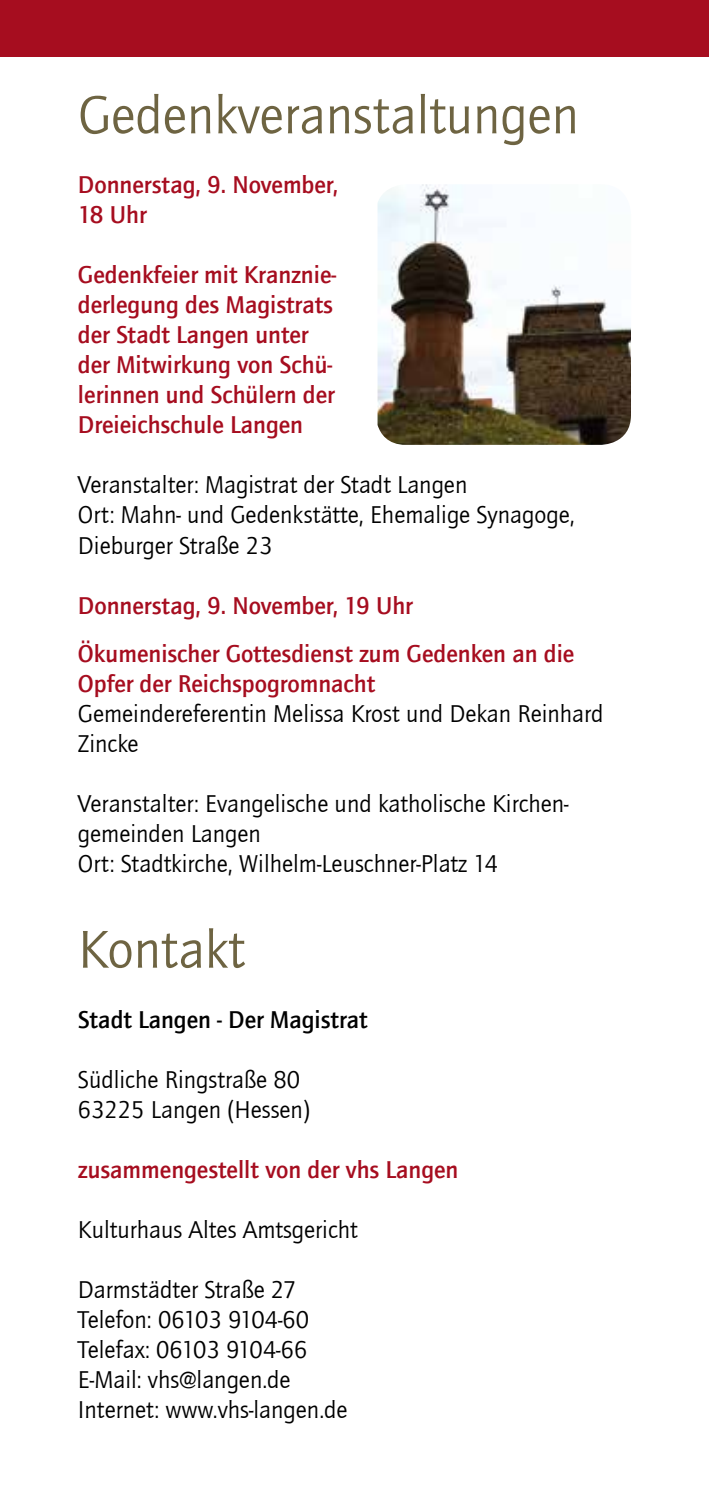
<style>
.page{position:relative;width:709px;height:1503px;background:#fff}
.page>*{position:absolute;margin:0;border:0;box-sizing:border-box;transform-origin:0 0}
.t1{font:55px "ITC Quay Sans Com";color:#6e6442}
.t2{font:25px/30px "ITC Quay Sans Com";color:#000}
.t3{font:500 25px/30px "ITC Quay Sans Com";color:#a60d1f}
.t4{font:500 25px "ITC Quay Sans Com";color:#000}
</style>
<div class="page">
<div style="left:0;top:0;width:709px;height:57px;background:#a60d1f"></div>
<img style="left:377px;top:184px;width:254px;height:261px">
<h1 class="t1" style="left:78px;top:83px;width:502px">Gedenkveranstaltungen</h1>
<p class="t3" style="left:78px;top:169px;width:261px">Donnerstag, 9. November,<br>18 Uhr</p>
<p class="t3" style="left:78px;top:259px;width:260px">Gedenkfeier mit Kranznie&shy;derlegung des Magistrats der Stadt Langen unter der Mitwirkung von Schü&shy;lerinnen und Schülern der<br>Dreieichschule Langen</p>
<p class="t2" style="left:78px;top:470px;width:498px">Veranstalter: Magistrat der Stadt Langen<br>Ort: Mahn- und Gedenkstätte, Ehemalige Synagoge,<br>Dieburger Straße 23</p>
<p class="t3" style="left:78px;top:580px;width:498px;line-height:48px">Donnerstag, 9. November, 19 Uhr<br>Ökumenischer Gottesdienst zum Gedenken an die</p>
<p class="t3" style="left:78px;top:667px;width:298px">Opfer der Reichspogromnacht</p>
<p class="t2" style="left:78px;top:698px;width:527px">Gemeindereferentin Melissa Krost und Dekan Reinhard<br>Zincke</p>
<p class="t2" style="left:78px;top:788px;width:492px">Veranstalter: Evangelische und katholische Kirchen&shy;gemeinden Langen<br>Ort: Stadtkirche, Wilhelm-Leuschner-Platz 14</p>
<h1 class="t1" style="left:78px;top:917px;width:168px">Kontakt</h1>
<p class="t4" style="left:78px;top:1004px;width:291px">Stadt Langen - Der Magistrat</p>
<p class="t2" style="left:78px;top:1064px;width:233px">Südliche Ringstraße 80<br>63225 Langen (Hessen)</p>
<p class="t3" style="left:78px;top:1153px;width:382px">zusammengestellt von der vhs Langen</p>
<p class="t2" style="left:78px;top:1214px;width:281px">Kulturhaus Altes Amtsgericht</p>
<p class="t2" style="left:78px;top:1274px;width:271px">Darmstädter Straße 27<br>Telefon: 06103 9104-60<br>Telefax: 06103 9104-66<br>E-Mail: vhs@langen.de<br>Internet: www.vhs-langen.de</p>
</div>
